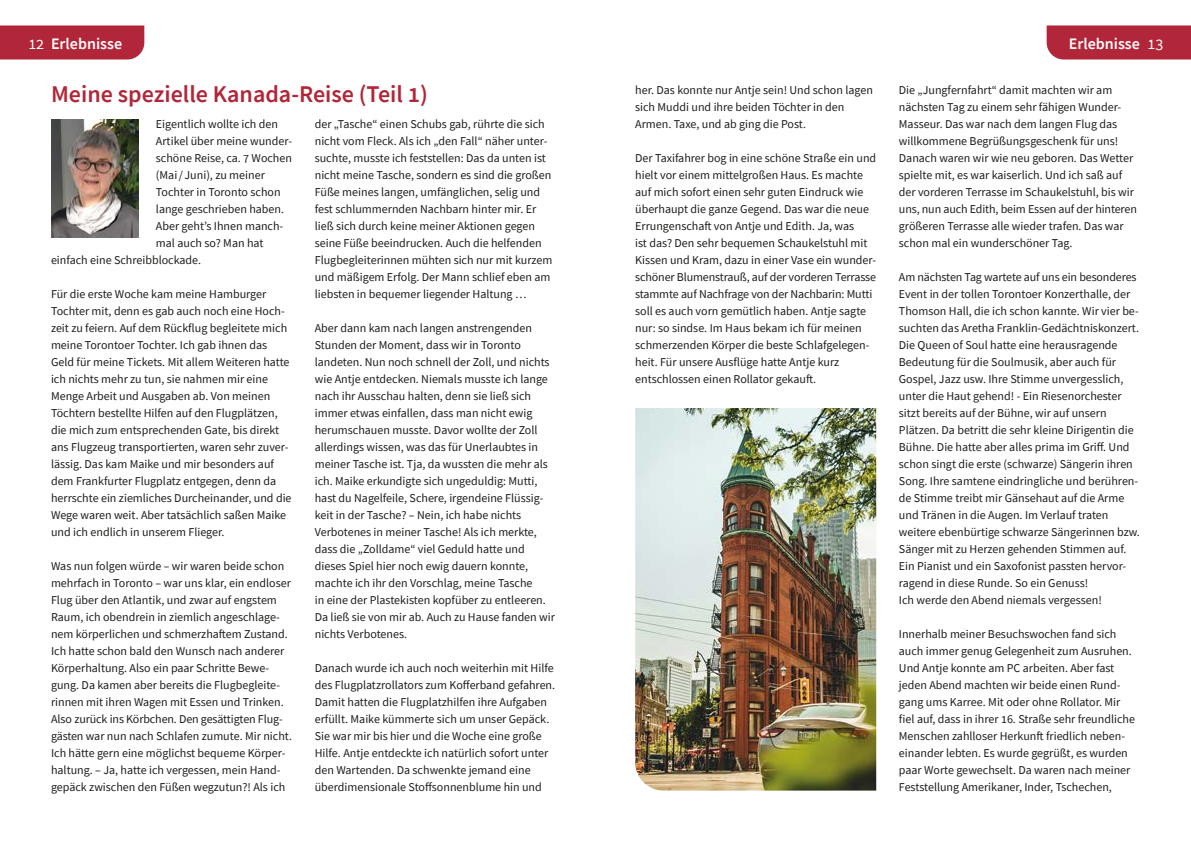
<style>
.page{position:relative;width:1191px;height:842px;background:#fff}
.page>*{position:absolute;margin:0;border:0;box-sizing:border-box;transform-origin:0 0}
.t1{font:600 24px "Source Sans Pro";color:#b12638}
.t2{font:600 16px "Source Sans Pro";color:#fff}
.t3{font:12px/17px "Source Sans Pro";color:#1d1d1b}
.s1{font-weight:400}
</style>
<div class="page">
<div style="left:0;top:26px;width:144px;height:34px;background:#b12638"></div>
<svg style="left:1046px;top:25px;width:145px;height:35px;background:#b42f40"></svg>
<img style="left:51px;top:119px;width:88px;height:119px">
<img style="left:635px;top:408px;width:241px;height:383px">
<h2 class="t2" style="left:28px;top:33px;width:95px"><span class="s1">12</span> Erlebnisse</h2>
<h1 class="t1" style="left:51px;top:78px;width:378px">Meine spezielle Kanada-Reise (Teil 1)</h1>
<p class="t3" style="left:156px;top:115px;width:124px">Eigentlich wollte ich den</p>
<p class="t3" style="left:156px;top:132px;width:138px">Artikel über meine wunder-</p>
<p class="t3" style="left:156px;top:149px;width:138px">schöne Reise, ca. 7 Wochen</p>
<p class="t3" style="left:156px;top:166px;width:110px">(Mai/ Juni), zu meiner</p>
<p class="t3" style="left:156px;top:183px;width:126px">Tochter in Toronto schon</p>
<p class="t3" style="left:156px;top:200px;width:130px">lange geschrieben haben.</p>
<p class="t3" style="left:156px;top:217px;width:129px">Aber geht’s Ihnen manch-</p>
<p class="t3" style="left:156px;top:234px;width:109px">mal auch so? Man hat</p>
<p class="t3" style="left:51px;top:251px;width:152px">einfach eine Schreibblockade.</p>
<p class="t3" style="left:51px;top:285px;width:242px">Für die erste Woche kam meine Hamburger Tochter mit, denn es gab auch noch eine Hoch&shy;zeit zu feiern. Auf dem Rückflug begleitete mich meine Torontoer Tochter. Ich gab ihnen das Geld für meine Tickets. Mit allem Weiteren hatte ich nichts mehr zu tun, sie nahmen mir eine Menge Arbeit und Ausgaben ab. Von meinen Töchtern bestellte Hilfen auf den Flugplätzen, die mich zum entsprechenden Gate, bis direkt ans Flugzeug transportierten, waren sehr zuver&shy;lässig. Das kam Maike und mir besonders auf dem Frankfurter Flugplatz entgegen, denn da herrschte ein ziemliches Durcheinander, und die Wege waren weit. Aber tatsächlich saßen Maike und ich endlich in unserem Flieger.</p>
<p class="t3" style="left:51px;top:557px;width:242px">Was nun folgen würde – wir waren beide schon mehrfach in Toronto – war uns klar, ein endloser Flug über den Atlantik, und zwar auf engstem Raum, ich obendrein in ziemlich angeschlage&shy;nem körperlichen und schmerzhaftem Zustand.<br>Ich hatte schon bald den Wunsch nach anderer Körperhaltung. Also ein paar Schritte Bewe&shy;gung. Da kamen aber bereits die Flugbegleite&shy;rinnen mit ihren Wagen mit Essen und Trinken.<br>Also zurück ins Körbchen. Den gesättigten Flug&shy;gästen war nun nach Schlafen zumute. Mir nicht.<br>Ich hätte gern eine möglichst bequeme Körper&shy;haltung. – Ja, hatte ich vergessen, mein Hand&shy;gepäck zwischen den Füßen wegzutun?! Als ich</p>
<p class="t3" style="left:315px;top:115px;width:239px">der „Tasche“ einen Schubs gab, rührte die sich nicht vom Fleck. Als ich „den Fall“ näher unter&shy;suchte, musste ich feststellen: Das da unten ist nicht meine Tasche, sondern es sind die großen Füße meines langen, umfänglichen, selig und fest schlummernden Nachbarn hinter mir. Er ließ sich durch keine meiner Aktionen gegen seine Füße beeindrucken. Auch die helfenden Flugbegleiterinnen mühten sich nur mit kurzem und mäßigem Erfolg. Der Mann schlief eben am liebsten in bequemer liegender Haltung …</p>
<p class="t3" style="left:315px;top:319px;width:242px">Aber dann kam nach langen anstrengenden Stunden der Moment, dass wir in Toronto landeten. Nun noch schnell der Zoll, und nichts wie Antje entdecken. Niemals musste ich lange nach ihr Ausschau halten, denn sie ließ sich immer etwas einfallen, dass man nicht ewig herumschauen musste. Davor wollte der Zoll allerdings wissen, was das für Unerlaubtes in meiner Tasche ist. Tja, da wussten die mehr als ich. Maike erkundigte sich ungeduldig: Mutti, hast du Nagelfeile, Schere, irgendeine Flüssig&shy;keit in der Tasche? – Nein, ich habe nichts Verbotenes in meiner Tasche! Als ich merkte, dass die „Zolldame“ viel Geduld hatte und dieses Spiel hier noch ewig dauern konnte, machte ich ihr den Vorschlag, meine Tasche<br>in eine der Plastekisten kopfüber zu entleeren.<br>Da ließ sie von mir ab. Auch zu Hause fanden wir nichts Verbotenes.</p>
<p class="t3" style="left:315px;top:659px;width:242px">Danach wurde ich auch noch weiterhin mit Hilfe des Flugplatzrollators zum Kofferband gefahren.<br>Damit hatten die Flugplatzhilfen ihre Aufgaben erfüllt. Maike kümmerte sich um unser Gepäck.<br>Sie war mir bis hier und die Woche eine große Hilfe. Antje entdeckte ich natürlich sofort unter den Wartenden. Da schwenkte jemand eine überdimensionale Stoffsonnenblume hin und</p>
<p class="t3" style="left:635px;top:81px;width:239px">her. Das konnte nur Antje sein! Und schon lagen sich Muddi und ihre beiden Töchter in den<br>Armen. Taxe, und ab ging die Post.</p>
<p class="t3" style="left:635px;top:149px;width:242px">Der Taxifahrer bog in eine schöne Straße ein und hielt vor einem mittelgroßen Haus. Es machte auf mich sofort einen sehr guten Eindruck wie überhaupt die ganze Gegend. Das war die neue Errungenschaft von Antje und Edith. Ja, was<br>ist das? Den sehr bequemen Schaukelstuhl mit Kissen und Kram, dazu in einer Vase ein wunder&shy;schöner Blumenstrauß, auf der vorderen Terrasse stammte auf Nachfrage von der Nachbarin: Mutti soll es auch vorn gemütlich haben. Antje sagte nur: so sindse. Im Haus bekam ich für meinen schmerzenden Körper die beste Schlafgelegen&shy;heit. Für unsere Ausflüge hatte Antje kurz entschlossen einen Rollator gekauft.</p>
<h2 class="t2" style="left:1068px;top:33px;width:96px">Erlebnisse <span class="s1">13</span></h2>
<p class="t3" style="left:899px;top:81px;width:239px">Die „Jungfernfahrt“ damit machten wir am nächsten Tag zu einem sehr fähigen Wunder-Masseur. Das war nach dem langen Flug das willkommene Begrüßungsgeschenk für uns!<br>Danach waren wir wie neu geboren. Das Wetter spielte mit, es war kaiserlich. Und ich saß auf der vorderen Terrasse im Schaukelstuhl, bis wir uns, nun auch Edith, beim Essen auf der hinteren größeren Terrasse alle wieder trafen. Das war schon mal ein wunderschöner Tag.</p>
<p class="t3" style="left:899px;top:268px;width:242px">Am nächsten Tag wartete auf uns ein besonderes Event in der tollen Torontoer Konzerthalle, der Thomson Hall, die ich schon kannte. Wir vier be&shy;suchten das Aretha Franklin-Gedächtniskonzert.<br>Die Queen of Soul hatte eine herausragende Bedeutung für die Soulmusik, aber auch für Gospel, Jazz usw. Ihre Stimme unvergesslich, unter die Haut gehend! - Ein Riesenorchester sitzt bereits auf der Bühne, wir auf unsern Plätzen. Da betritt die sehr kleine Dirigentin die Bühne. Die hatte aber alles prima im Griff. Und schon singt die erste (schwarze) Sängerin ihren Song. Ihre samtene eindringliche und berühren&shy;de Stimme treibt mir Gänsehaut auf die Arme und Tränen in die Augen. Im Verlauf traten weitere ebenbürtige schwarze Sängerinnen bzw.<br>Sänger mit zu Herzen gehenden Stimmen auf.<br>Ein Pianist und ein Saxofonist passten hervor&shy;ragend in diese Runde. So ein Genuss!<br>Ich werde den Abend niemals vergessen!</p>
<p class="t3" style="left:899px;top:625px;width:238px">Innerhalb meiner Besuchswochen fand sich auch immer genug Gelegenheit zum Ausruhen.<br>Und Antje konnte am PC arbeiten. Aber fast jeden Abend machten wir beide einen Rund&shy;gang ums Karree. Mit oder ohne Rollator. Mir fiel auf, dass in ihrer 16. Straße sehr freundliche Menschen zahlloser Herkunft friedlich neben&shy;einander lebten. Es wurde gegrüßt, es wurden paar Worte gewechselt. Da waren nach meiner Feststellung Amerikaner, Inder, Tschechen,</p>
</div>
